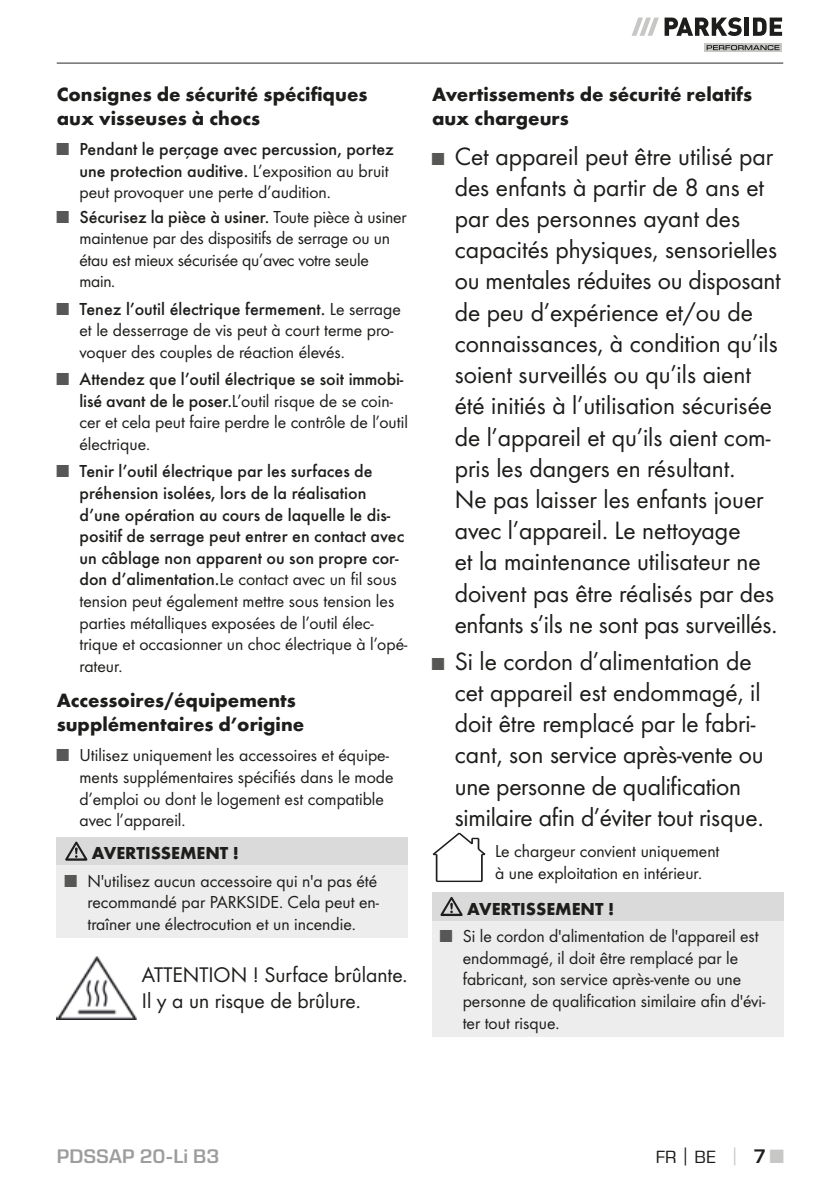
<style>
.page{position:relative;width:840px;height:1191px;background:#fff}
.page>*{position:absolute;margin:0;border:0;box-sizing:border-box;transform-origin:0 0}
.t1{font:26px/31.2px "Futura Boo";color:#1d1d1b}
.t2{font:22px/26.4px "Futura Boo";color:#1d1d1b}
.t3{font:700 20px/24px "Futura";color:#1d1d1b}
.t4{font:600 20px "Eurostile Next LT Pro";color:#9d9d9d}
.t5{font:18px/21.6px "Futura Boo";color:#1d1d1b}
.t6{font:500 18px/21.6px "Futura";color:#1d1d1b;text-align:right}
.t7{font:700 18px "Futura";color:#1d1d1b}
.t8{font:18px "Eurostile Next LT Pro";color:#1d1d1b}
.s1{font-family:"Futura Boo";font-weight:400;color:#575756}
.s2{font-family:"Futura Boo";font-weight:400}
.s3{font-family:"Futura";font-weight:500}
.s4{color:#575756}
.s5{font-size:18px;color:#575756}
.s6{font-family:"Futura";font-weight:700}
.s7{font-family:"Futura";font-weight:700;color:#c7c7c6}
.s8{font-weight:600;font-size:20px}
.s9{font-family:"Futura";font-weight:700;font-size:20px;color:#c7c7c6}
</style>
<div class="page">
<hr style="left:57px;top:62px;width:725px;height:2px;background:#70706f">
<svg style="left:704px;top:43px;width:77px;height:9px"></svg>
<svg style="left:706px;top:45px;width:73px;height:5px"></svg>
<svg style="left:631px;top:18px;width:27px;height:18px"></svg>
<svg style="left:664px;top:17px;width:77px;height:19px"></svg>
<hr style="left:744px;top:18px;width:4px;height:18px;background:#1d1d1b">
<svg style="left:753px;top:18px;width:28px;height:18px"></svg>
<div style="left:57px;top:837px;width:351px;height:28px;background:#dadada"></div>
<div style="left:57px;top:865px;width:351px;height:73px;background:#ededed"></div>
<svg style="left:65px;top:841px;width:22px;height:19px"></svg>
<img style="left:57px;top:956px;width:79px;height:63px">
<hr style="left:436px;top:880px;width:45px;height:2px;background:#1d1d1b">
<svg style="left:432px;top:832px;width:54px;height:49px"></svg>
<div style="left:432px;top:892px;width:350px;height:28px;background:#dadada"></div>
<div style="left:432px;top:920px;width:350px;height:116px;background:#ededed"></div>
<svg style="left:440px;top:897px;width:22px;height:19px"></svg>
<p class="t3" style="left:57px;top:84px;width:312px">Consignes de sécurité spécifiques aux visseuses à chocs</p>
<p class="t6" style="left:57px;top:139px;width:338px"><span class="s1">■</span> Pendant le perçage avec percussion, portez une protection auditive. <span class="s2">L’exposition au bruit</span></p>
<p class="t5" style="left:79px;top:182px;width:253px">peut provoquer une perte d’audition.</p>
<p class="t6" style="left:57px;top:207px;width:351px"><span class="s1">■</span> Sécurisez la pièce à usiner. <span class="s2">Toute pièce à usiner</span></p>
<p class="t5" style="left:79px;top:228px;width:312px">maintenue par des dispositifs de serrage ou un étau est mieux sécurisée qu’avec votre seule main.</p>
<p class="t6" style="left:57px;top:299px;width:345px"><span class="s1">■</span> Tenez l’outil électrique fermement. <span class="s2">Le serrage</span></p>
<p class="t5" style="left:79px;top:320px;width:315px">et le desserrage de vis peut à court terme pro&shy;voquer des couples de réaction élevés.</p>
<p class="t6" style="left:57px;top:369px;width:348px"><span class="s1">■</span> Attendez que l’outil électrique se soit immobi-</p>
<p class="t5" style="left:79px;top:391px;width:330px"><span class="s3">lisé avant de le poser.</span>L’outil risque de se coin&shy;cer et cela peut faire perdre le contrôle de l’outil électrique.</p>
<p class="t6" style="left:79px;top:461px;width:326px;text-align:left;text-indent:-23px"><span class="s1">■</span> Tenir l’outil électrique par les surfaces de préhension isolées, lors de la réalisation d’une opération au cours de laquelle le dis&shy;positif de serrage peut entrer en contact avec un câblage non apparent ou son propre cor-</p>
<p class="t5" style="left:79px;top:569px;width:329px"><span class="s3">don d’alimentation.</span>Le contact avec un fil sous tension peut également mettre sous tension les parties métalliques exposées de l’outil élec&shy;trique et occasionner un choc électrique à l’opé&shy;rateur.</p>
<p class="t3" style="left:57px;top:690px;width:249px">Accessoires/équipements supplémentaires d’origine</p>
<p class="t5" style="left:79px;top:745px;width:315px;text-indent:-23px"><span class="s4">■</span> Utilisez uniquement les accessoires et équipe&shy;ments supplémentaires spécifiés dans le mode d’emploi ou dont le logement est compatible avec l’appareil.</p>
<p class="t7" style="left:92px;top:845px;width:148px">AVERTISSEMENT !</p>
<p class="t5" style="left:87px;top:871px;width:293px;text-align:justify;text-indent:-23px"><span class="s4">■</span> N'utilisez aucun accessoire qui n'a pas été recommandé par PARKSIDE. Cela peut en&shy;traîner une électrocution et un incendie.</p>
<p class="t2" style="left:142px;top:962px;width:267px">ATTENTION ! Surface brûlante.<br>Il y a un risque de brûlure.</p>
<p class="t3" style="left:432px;top:84px;width:321px">Avertissements de sécurité relatifs aux chargeurs</p>
<p class="t1" style="left:454px;top:141px;width:327px;text-indent:-23px"><span class="s5">■</span> Cet appareil peut être utilisé par des enfants à partir de 8 ans et par des personnes ayant des capacités physiques, sensorielles ou mentales réduites ou disposant de peu d’expérience et/ou de connaissances, à condition qu’ils soient surveillés ou qu’ils aient été initiés à l’utilisation sécurisée de l’appareil et qu’ils aient com&shy;pris les dangers en résultant.<br>Ne pas laisser les enfants jouer avec l’appareil. Le netto yage<br>et la maintenance utilisateur ne doivent pas être réalisés par des enfants s’ils ne sont pas surveillés.</p>
<h1 class="t1" style="left:454px;top:646px;width:310px;text-indent:-23px"><span class="s5">■</span> Si le cordon d’alimentation de cet appareil est endommagé, il doit être remplacé par le fabri&shy;cant, son service après-vente ou une personne de qualification similaire afin d’éviter tout risque.</h1>
<p class="t5" style="left:494px;top:841px;width:226px">Le chargeur convient uniquement à une exploitation en intérieur.</p>
<p class="t7" style="left:467px;top:901px;width:148px">AVERTISSEMENT !</p>
<p class="t5" style="left:462px;top:926px;width:304px;text-indent:-23px"><span class="s4">■</span> Si le cordon d'alimentation de l'appareil est endommagé, il doit être remplacé par le fabricant, son service après-vente ou une personne de qualification similaire afin d'évi&shy;ter tout risque.</p>
<p class="t4" style="left:57px;top:1144px;width:164px">PDSSAP 20-Li B3</p>
<p class="t8" style="left:655px;top:1145px;width:129px">FR<span class="s6">│</span>BE <span class="s7">│</span> <span class="s8">7</span> <span class="s9">■</span></p>
</div>
